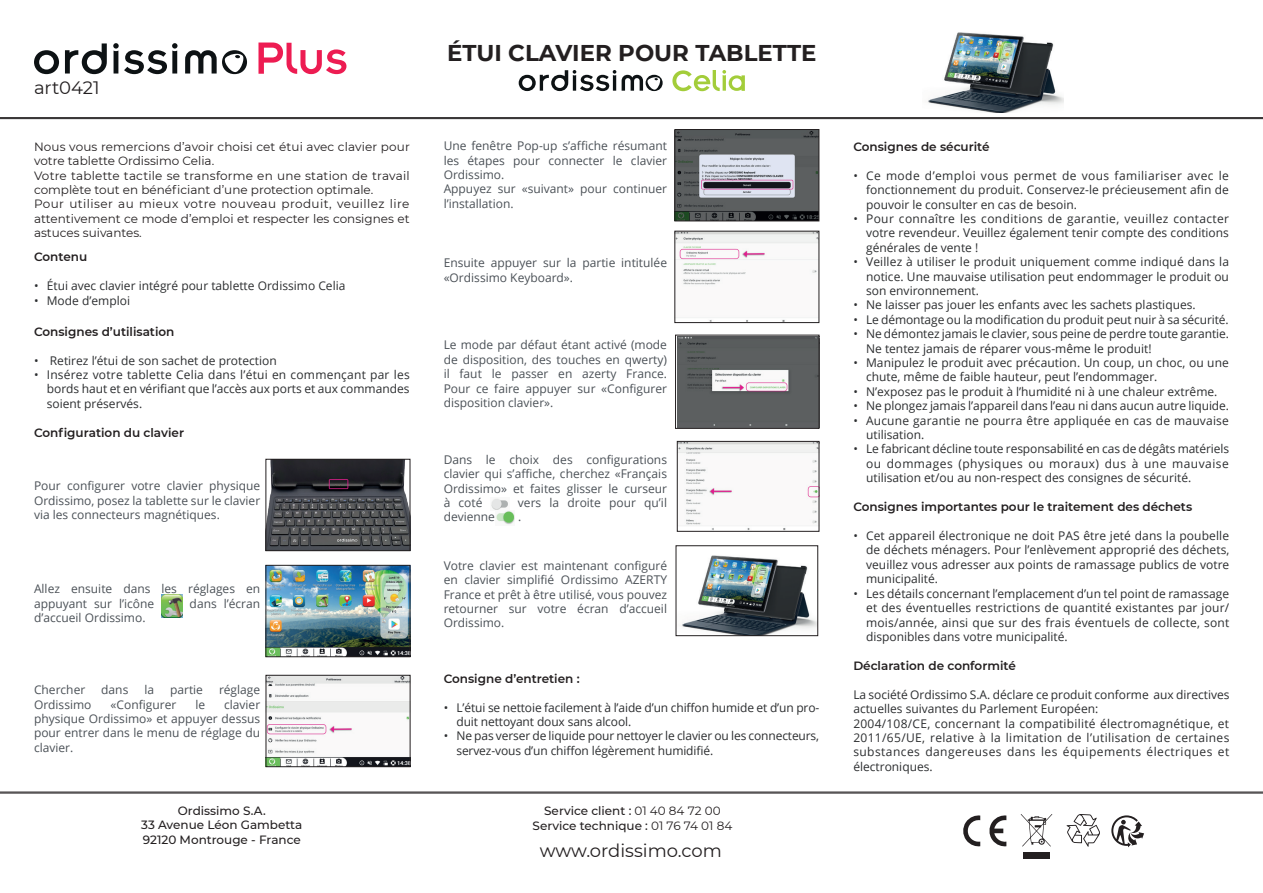
<style>
.page{position:relative;width:1263px;height:893px;background:#fff}
.page>*{position:absolute;margin:0;border:0;box-sizing:border-box;transform-origin:0 0}
.t1{font:700 22.8px "Montserrat";color:#231f20}
.t2{font:18px "Montserrat";color:#231f20}
.t3{font:12px/14.4px "Open Sans";color:#2c2e30;text-align:justify}
.t4{font:12px/14.4px "Open Sans";color:#4b5157;text-align:justify}
.t5{font:12px/14.4px "Montserrat";color:#231f20}
.t6{font:12px/14.4px "Open Sans";letter-spacing:.02em;color:#2c2e30}
.t7{font:600 12px "Montserrat";color:#231f20}
.t8{font:500 12px/14.4px "Montserrat";color:#231f20;text-align:center}
.s1{font-weight:400}
</style>
<div class="page">
<svg style="left:34px;top:43px;width:213px;height:31px"></svg>
<svg style="left:258px;top:43px;width:88px;height:31px"></svg>
<svg style="left:672px;top:70px;width:73px;height:21px"></svg>
<svg style="left:519px;top:70px;width:144px;height:21px"></svg>
<img style="left:268px;top:677px;width:140px;height:88px">
<div style="left:266px;top:675px;width:144px;height:92px;border:1px solid #231f20"></div>
<img style="left:677px;top:233px;width:140px;height:88px">
<div style="left:675px;top:231px;width:144px;height:92px;border:1px solid #231f20"></div>
<img style="left:161px;top:595px;width:22px;height:22px">
<img style="left:268px;top:567px;width:140px;height:88px">
<div style="left:266px;top:565px;width:144px;height:92px;border:1px solid #231f20"></div>
<img style="left:268px;top:461px;width:140px;height:88px">
<div style="left:266px;top:459px;width:144px;height:92px;border:1px solid #231f20"></div>
<img style="left:677px;top:131px;width:140px;height:88px">
<div style="left:675px;top:129px;width:144px;height:92px;border:1px solid #231f20"></div>
<img style="left:491px;top:498px;width:17px;height:12px">
<img style="left:496px;top:510px;width:19px;height:15px">
<img style="left:679px;top:443px;width:138px;height:86px">
<div style="left:677px;top:441px;width:142px;height:90px;border:1px solid #231f20"></div>
<img style="left:681px;top:555px;width:135px;height:79px">
<div style="left:676px;top:546px;width:142px;height:90px;border:1px solid #231f20"></div>
<img style="left:928px;top:32px;width:136px;height:80px">
<img style="left:677px;top:337px;width:140px;height:90px">
<div style="left:675px;top:335px;width:144px;height:94px;border:1px solid #231f20"></div>
<hr style="left:0;top:117px;width:1263px;height:1px;background:#231f20">
<hr style="left:0;top:118px;width:1263px;height:1px;background:#231f20">
<hr style="left:0;top:792px;width:1263px;height:1px;background:#231f20">
<hr style="left:0;top:793px;width:1263px;height:1px;background:#231f20">
<svg style="left:989px;top:815px;width:17px;height:32px"></svg>
<svg style="left:963px;top:815px;width:17px;height:32px"></svg>
<svg style="left:1021px;top:814px;width:31px;height:32px"></svg>
<svg style="left:1066px;top:814px;width:34px;height:33px"></svg>
<div style="left:1023px;top:852px;width:26px;height:6px;background:#231f20"></div>
<svg style="left:1111px;top:815px;width:33px;height:32px"></svg>
<h2 class="t2" style="left:34px;top:75px;width:67px">art0421</h2>
<p class="t5" style="left:34px;top:139px;width:377px">Nous vous remercions d’avoir choisi cet étui avec clavier pour votre tablette Ordissimo Celia.<br>Votre tablette tactile se transforme en une station de travail complète tout en bénéficiant d’une protection optimale.<br>Pour utiliser au mieux votre nouveau produit, veuillez lire attentivement ce mode d’emploi et respecter les consignes et astuces suivantes.</p>
<p class="t7" style="left:34px;top:249px;width:55px">Contenu</p>
<p class="t3" style="left:34px;top:278px;width:313px">• Étui avec clavier intégré pour tablette Ordissimo Celia</p>
<p class="t3" style="left:34px;top:293px;width:98px">• Mode d’emploi</p>
<p class="t7" style="left:34px;top:323px;width:142px">Consignes d’utilisation</p>
<p class="t3" style="left:34px;top:353px;width:244px">• Retirez l’étui de son sachet de protection</p>
<p class="t3" style="left:47px;top:367px;width:364px;text-indent:-13px">• Insérez votre tablette Celia dans l’étui en commençant par les bords haut et en vérifiant que l’accès aux ports et aux commandes soient préservés.</p>
<p class="t7" style="left:34px;top:424px;width:152px">Configuration du clavier</p>
<p class="t4" style="left:34px;top:478px;width:228px">Pour configurer votre clavier physique Ordissimo, posez la tablette sur le clavier via les connecteurs magnétiques.</p>
<p class="t4" style="left:34px;top:580px;width:228px;line-height:15px">Allez ensuite dans les réglages en appuyant sur l’icône</p>
<p class="t4" style="left:190px;top:596px;width:72px">dans l’écran</p>
<p class="t4" style="left:34px;top:610px;width:113px">d’accueil Ordissimo.</p>
<p class="t4" style="left:34px;top:682px;width:53px">Chercher</p>
<p class="t4" style="left:101px;top:682px;width:29px">dans</p>
<p class="t4" style="left:144px;top:682px;width:11px">la</p>
<p class="t4" style="left:170px;top:682px;width:34px">partie</p>
<p class="t4" style="left:219px;top:682px;width:43px">réglage</p>
<p class="t4" style="left:34px;top:697px;width:59px">Ordissimo</p>
<p class="t4" style="left:111px;top:697px;width:67px">«Configurer</p>
<p class="t4" style="left:195px;top:697px;width:11px">le</p>
<p class="t4" style="left:34px;top:697px;width:228px;text-indent:190px">clavier physique Ordissimo» et appuyer dessus pour entrer dans le menu de réglage du clavier.</p>
<h1 class="t1" style="left:447px;top:37px;width:371px">ÉTUI CLAVIER POUR TABLETTE</h1>
<p class="t4" style="left:444px;top:138px;width:225px;text-align:left">Une fenêtre Pop-up s’affiche résumant les étapes pour connecter le clavier<br>Ordissimo.<br>Appuyez sur «suivant» pour continuer l’installation.</p>
<p class="t4" style="left:444px;top:255px;width:225px">Ensuite appuyer sur la partie intitulée «Ordissimo Keyboard».</p>
<p class="t4" style="left:444px;top:337px;width:225px">Le mode par défaut étant activé (mode de disposition, des touches en qwerty) il faut le passer en azerty France.<br>Pour ce faire appuyer sur «Configurer disposition clavier».</p>
<p class="t4" style="left:444px;top:452px;width:225px">Dans le choix des configurations clavier qui s’affiche, cherchez «Français Ordissimo» et faites glisser le curseur à coté</p>
<p class="t4" style="left:518px;top:495px;width:151px">vers la droite pour qu’il</p>
<p class="t4" style="left:444px;top:510px;width:53px">devienne</p>
<p class="t4" style="left:518px;top:510px;width:5px">.</p>
<p class="t4" style="left:444px;top:558px;width:225px">Votre clavier est maintenant configuré en clavier simplifié Ordissimo AZERTY France et prêt à être utilisé, vous pouvez retourner sur votre écran d’accueil Ordissimo.</p>
<p class="t7" style="left:444px;top:670px;width:137px">Consigne d’entretien :</p>
<p class="t3" style="left:456px;top:700px;width:364px;text-indent:-13px">• L’étui se nettoie facilement à l’aide d’un chiffon humide et d’un pro&shy;duit nettoyant doux sans alcool.</p>
<p class="t3" style="left:456px;top:728px;width:364px;text-indent:-13px">• Ne pas verser de liquide pour nettoyer le clavier ou les connecteurs, servez-vous d’un chiffon légèrement humidifié.</p>
<p class="t8" style="left:141px;top:803px;width:163px">Ordissimo S.A.<br>33 Avenue Léon Gambetta<br>92120 Montrouge - France</p>
<p class="t8" style="left:532px;top:803px;width:201px">Service client : <span class="s1">01 40 84 72 00<br></span>Service technique : <span class="s1">01 76 74 01 84</span></p>
<h2 class="t2" style="left:540px;top:838px;width:184px">www.ordissimo.com</h2>
<p class="t7" style="left:853px;top:138px;width:138px">Consignes de sécurité</p>
<p class="t3" style="left:866px;top:168px;width:364px;text-indent:-13px">• Ce mode d’emploi vous permet de vous familiariser avec le fonctionnement du produit. Conservez-le précieusement afin de pouvoir le consulter en cas de besoin.</p>
<p class="t3" style="left:866px;top:211px;width:364px;text-indent:-13px">• Pour connaître les conditions de garantie, veuillez contacter votre revendeur. Veuillez également tenir compte des conditions générales de vente !</p>
<p class="t3" style="left:866px;top:254px;width:364px;text-indent:-13px">• Veillez à utiliser le produit uniquement comme indiqué dans la notice. Une mauvaise utilisation peut endommager le produit ou son environnement.</p>
<p class="t3" style="left:853px;top:297px;width:344px">• Ne laisser pas jouer les enfants avec les sachets plastiques.</p>
<p class="t3" style="left:853px;top:312px;width:377px">• Le démontage ou la modification du produit peut nuir à sa sécurité.</p>
<p class="t3" style="left:866px;top:326px;width:364px;text-indent:-13px">• Ne démontez jamais le clavier, sous peine de perdre toute garantie.<br>Ne tentez jamais de réparer vous-même le produit!</p>
<p class="t3" style="left:866px;top:355px;width:364px;text-indent:-13px">• Manipulez le produit avec précaution. Un coup, un choc, ou une chute, même de faible hauteur, peut l’endommager.</p>
<p class="t3" style="left:853px;top:384px;width:366px">• N’exposez pas le produit à l’humidité ni à une chaleur extrême.</p>
<p class="t3" style="left:853px;top:398px;width:377px">• Ne plongez jamais l’appareil dans l’eau ni dans aucun autre liquide.</p>
<p class="t3" style="left:866px;top:413px;width:364px;text-indent:-13px">• Aucune garantie ne pourra être appliquée en cas de mauvaise utilisation.</p>
<p class="t3" style="left:866px;top:441px;width:364px;text-indent:-13px">• Le fabricant décline toute responsabilité en cas de dégâts matériels ou dommages (physiques ou moraux) dus à une mauvaise utilisation et/ou au non-respect des consignes de sécurité.</p>
<p class="t7" style="left:853px;top:498px;width:340px">Consignes importantes pour le traitement des déchets</p>
<p class="t3" style="left:866px;top:528px;width:365px;text-indent:-13px">• Cet appareil électronique ne doit PAS être jeté dans la poubelle de déchets ménagers. Pour l’enlèvement approprié des déchets, veuillez vous adresser aux points de ramassage publics de votre municipalité.</p>
<p class="t3" style="left:866px;top:586px;width:365px;text-indent:-13px">• Les détails concernant l’emplacement d’un tel point de ramassage et des éventuelles restrictions de quantité existantes par jour/ mois/année, ainsi que sur des frais éventuels de collecte, sont disponibles dans votre municipalité.</p>
<p class="t7" style="left:853px;top:657px;width:164px">Déclaration de conformité</p>
<p class="t6" style="left:853px;top:687px;width:378px">La société Ordissimo S.A. déclare ce produit conforme aux directives actuelles suivantes du Parlement Européen:<br>2004/108/CE, concernant la compatibilité électromagnétique, et 2011/65/UE, relative à la limitation de l’utilisation de certaines substances dangereuses dans les équipements électriques et électroniques.</p>
</div>
